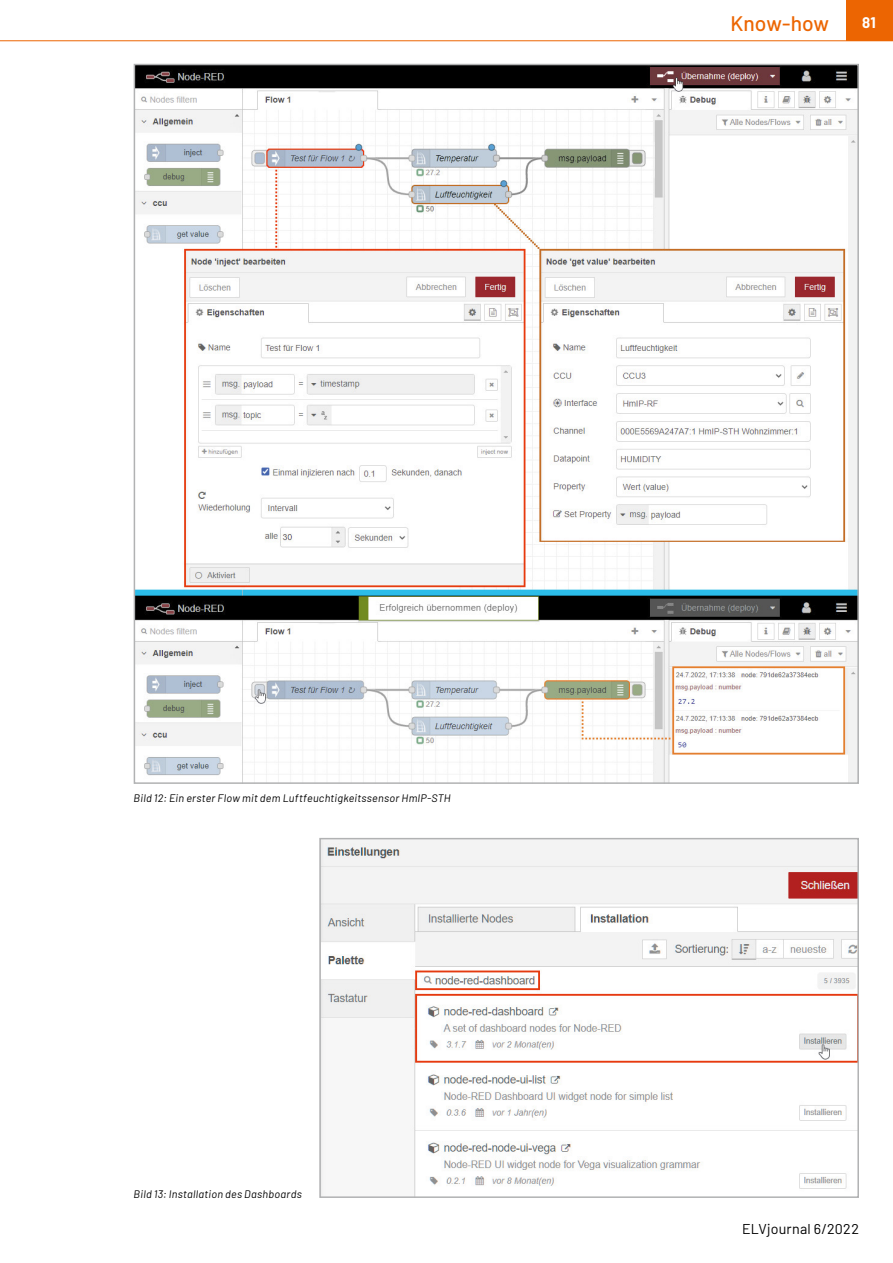
<style>
.page{position:relative;width:893px;height:1263px;background:#fff}
.page>*{position:absolute;margin:0;border:0;box-sizing:border-box;transform-origin:0 0}
.t1{font:500 21px "Barlow";color:#ec6502}
.t2{font:700 15px "Barlow";color:#fff}
.t3{font:14.25px "Barlow";letter-spacing:.015em;color:#000}
.t4{font:italic 10.8px "Barlow";letter-spacing:.025em;color:#000}
</style>
<div class="page">
<div style="left:846px;top:0;width:47px;height:40px;background:#ec6502"></div>
<hr style="left:0;top:40px;width:893px;height:1px;background:#ec6502">
<img style="left:137px;top:67px;width:719px;height:714px">
<img style="left:322px;top:841px;width:534px;height:354px">
<div style="left:319px;top:838px;width:540px;height:360px;border:2px solid #b1b2b3"></div>
<h1 class="t1" style="left:730px;top:8px;width:100px">Know-how</h1>
<h2 class="t2" style="left:862px;top:11px;width:15px">81</h2>
<p class="t4" style="left:134px;top:790px;width:319px">Bild 12: Ein erster Flow mit dem Luftfeuchtigkeitssensor HmIP-STH</p>
<p class="t4" style="left:134px;top:1186px;width:170px">Bild 13: Installation des Dashboards</p>
<h3 class="t3" style="left:742px;top:1218px;width:118px">ELVjournal 6/2022</h3>
</div>
